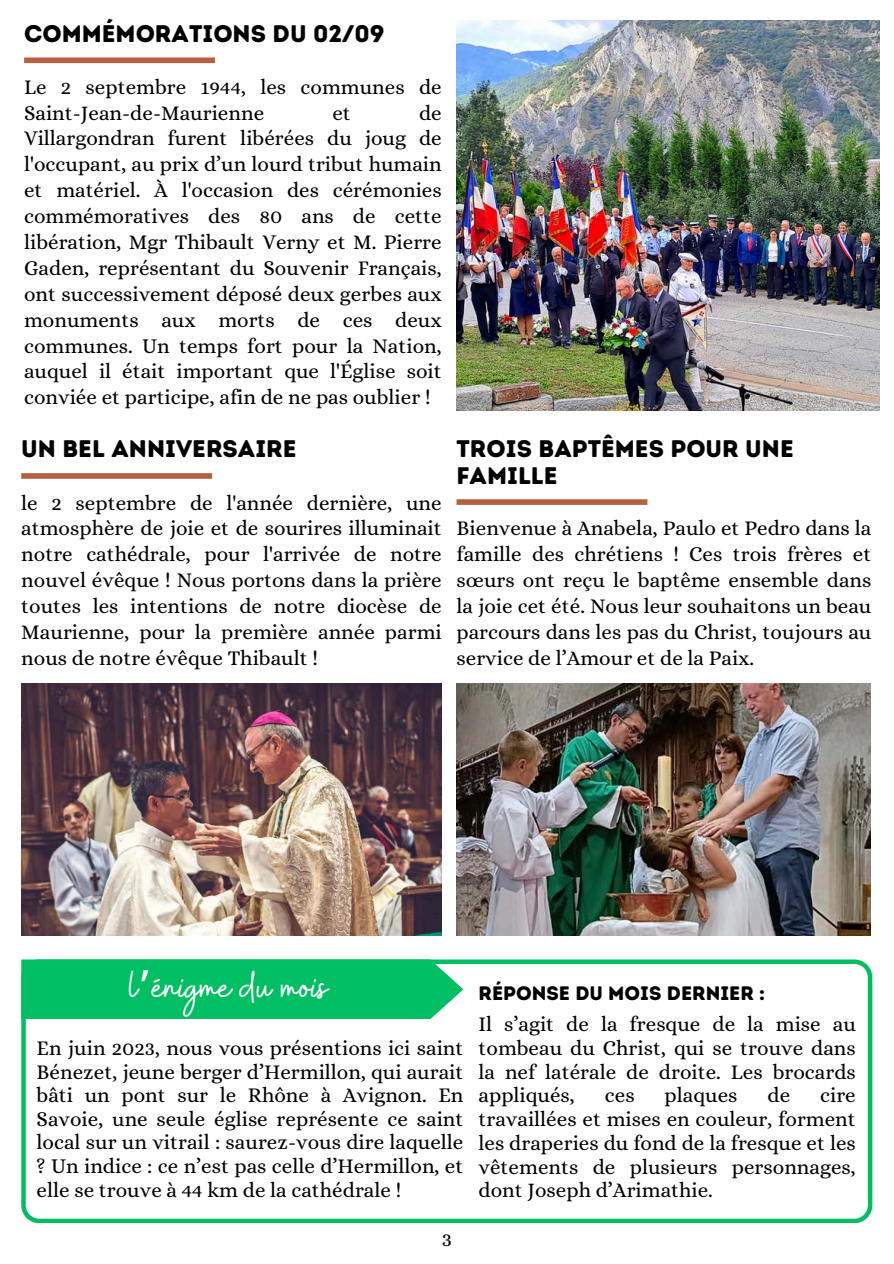
<style>
.page{position:relative;width:894px;height:1264px;background:#fff}
.page>*{position:absolute;margin:0;border:0;box-sizing:border-box;transform-origin:0 0}
.t1{font:45px "Buffalo";color:#fff}
.t2{font:24px/27px "Intro Rust Base";color:#000}
.t3{font:21px/25.8px "Alice";color:#000;text-align:justify}
.t4{font:19.5px "Intro Rust Base";color:#000}
.s1{font-family:"Noto Sans Gurmukhi"}
</style>
<div class="page">
<img style="left:21px;top:683px;width:420px;height:252px">
<img style="left:456px;top:683px;width:414px;height:252px">
<div style="left:21px;top:473px;width:191px;height:6px;background:#b6603f"></div>
<div style="left:456px;top:499px;width:191px;height:6px;background:#b6603f"></div>
<div style="left:24px;top:57px;width:191px;height:6px;background:#b6603f"></div>
<img style="left:456px;top:21px;width:423px;height:389px">
<svg style="left:21px;top:959px;width:851px;height:263px"></svg>
<div style="left:21px;top:959px;width:442px;height:60px;background:#00bf63"></div>
<p class="t2" style="left:24px;top:20px;width:362px">COMMÉMORATIONS DU 02/09</p>
<p class="t3" style="left:24px;top:74px;width:419px">Le 2 septembre 1944, les communes de<br>Saint-Jean-de-Maurienne</p>
<p class="t3" style="left:24px;top:100px;width:419px;text-indent:395px">de Villargondran furent libérées du joug de l'occupant, au prix d’un lourd tribut humain et matériel. À l'occasion des cérémonies commémoratives des 80 ans de cette libération, Mgr Thibault Verny et M. Pierre Gaden, représentant du Souvenir Français, ont successivement déposé deux gerbes aux monuments aux morts de ces deux communes. Un temps fort pour la Nation, auquel il était important que l'Église soit conviée et participe, afin de ne pas oublier !</p>
<p class="t3" style="left:332px;top:100px;width:20px">et</p>
<p class="t2" style="left:21px;top:435px;width:277px">UN BEL ANNIVERSAIRE</p>
<h1 class="t3" style="left:21px;top:489px;width:422px">le 2 septembre de l'année dernière, une atmosphère de joie et de sourires illuminait notre cathédrale, pour l'arrivée de notre nouvel évêque ! Nous portons dans la prière toutes les intentions de notre diocèse de Maurienne, pour la première année parmi nous de notre évêque Thibault !</h1>
<p class="t2" style="left:456px;top:435px;width:338px">TROIS BAPTÊMES POUR UNE<br>FAMILLE</p>
<p class="t3" style="left:456px;top:515px;width:416px">Bienvenue à Anabela, Paulo et Pedro dans la famille des chrétiens ! Ces trois frères et sœurs ont reçu le baptême ensemble dans la joie cet été. Nous leur souhaitons un beau parcours dans les pas du Christ, toujours au service de l’Amour et de la Paix.</p>
<p class="t1" style="left:128px;top:957px;width:201px">l<span class="s1">’</span>énigme du mois</p>
<h2 class="t3" style="left:37px;top:1035px;width:428px;line-height:23.7px">En juin 2023, nous vous présentions ici saint Bénezet, jeune berger d’Hermillon, qui aurait bâti un pont sur le Rhône à Avignon. En Savoie, une seule église représente ce saint local sur un vitrail : saurez-vous dire laquelle ? Un indice : ce n’est pas celle d’Hermillon, et elle se trouve à 44 km de la cathédrale !</h2>
<h2 class="t3" style="left:441px;top:1225px;width:12px">3</h2>
<p class="t4" style="left:478px;top:981px;width:288px">RÉPONSE DU MOIS DERNIER :</p>
<p class="t3" style="left:478px;top:1012px;width:379px;line-height:23.7px">Il s’agit de la fresque de la mise au tombeau du Christ, qui se trouve dans la nef latérale de droite. Les brocards appliqués,</p>
<p class="t3" style="left:604px;top:1082px;width:31px">ces</p>
<p class="t3" style="left:664px;top:1082px;width:74px">plaques</p>
<p class="t3" style="left:767px;top:1082px;width:24px">de</p>
<p class="t3" style="left:478px;top:1083px;width:379px;line-height:23.7px;text-indent:341px">cire travaillées et mises en couleur, forment les draperies du fond de la fresque et les vêtements de plusieurs personnages, dont Joseph d’Arimathie.</p>
</div>
